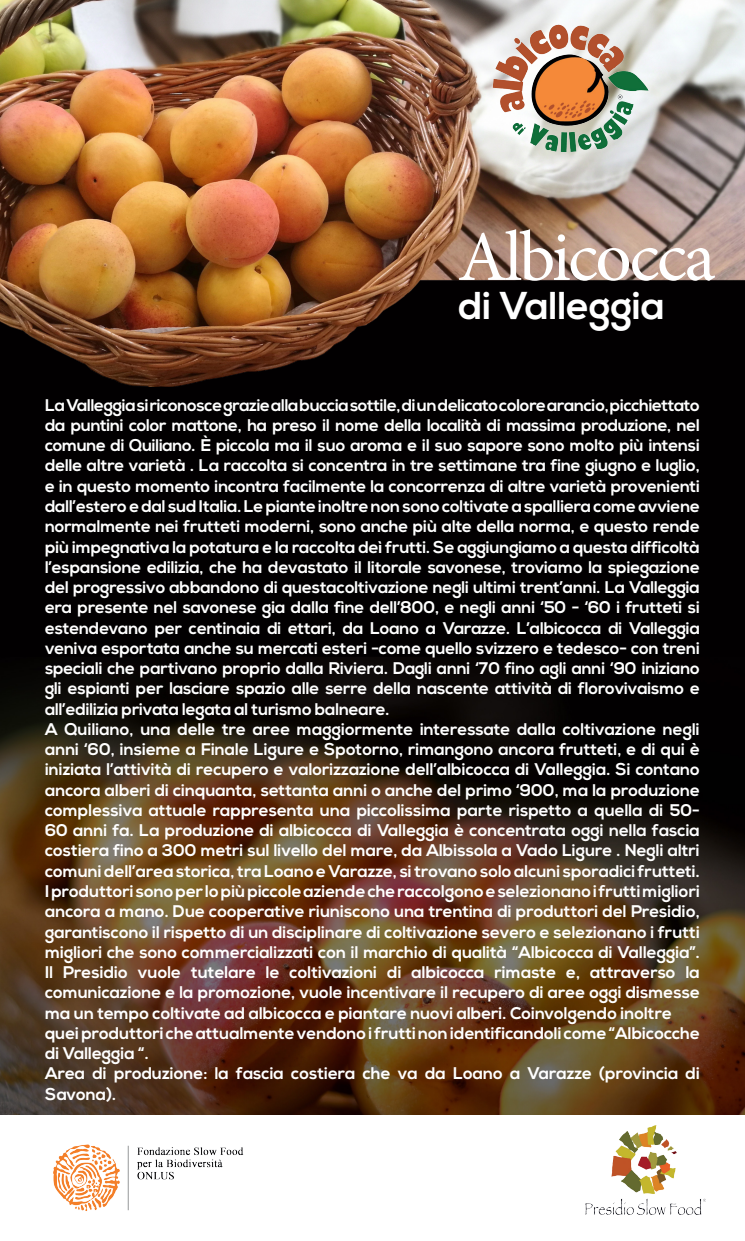
<style>
.page{position:relative;width:745px;height:1241px;background:#fff}
.page>*{position:absolute;margin:0;border:0;box-sizing:border-box;transform-origin:0 0}
.t1{font:71.25px "Minion Pro";letter-spacing:-.04em;color:#fff}
.t2{font:700 38.75px "Nexa";color:#fff}
.t3{font:700 16.88px/20.2px "Nexa";color:#fff;text-align:justify}
</style>
<div class="page">
<img style="left:0;top:387px;width:744px;height:727px">
<img style="left:0;top:0;width:744px;height:387px">
<img style="left:489px;top:21px;width:161px;height:133px">
<img style="left:585px;top:1125px;width:120px;height:88px">
<img style="left:53px;top:1144px;width:191px;height:67px">
<p class="t1" style="left:457px;top:209px;width:259px">Albicocca</p>
<p class="t2" style="left:458px;top:283px;width:208px">di Valleggia</p>
<p class="t3" style="left:45px;top:395px;width:656px">La Valleggia si riconosce grazie alla buccia sottile, di un delicato colore arancio, picchiettato da puntini color mattone, ha preso il nome della località di massima produzione, nel comune di Quiliano. È piccola ma il suo aroma e il suo sapore sono molto più intensi delle altre varietà . La raccolta si concentra in tre settimane tra fine giugno e luglio, e in questo momento incontra facilmente la concorrenza di altre varietà provenienti dall’estero e dal sud Italia. Le piante inoltre non sono coltivate a spalliera come avviene normalmente nei frutteti moderni, sono anche più alte della norma, e questo rende più impegnativa la potatura e la raccolta deì frutti. Se aggiungiamo a questa difficoltà l’espansione edilizia, che ha devastato il litorale savonese, troviamo la spiegazione del progressivo abbandono di questacoltivazione negli ultimi trent’anni. La Valleggia era presente nel savonese gia dalla fìne dell’800, e negli anni ‘50 - ‘60 i frutteti si estendevano per centinaia di ettari, da Loano a Varazze. L’albicocca di Valleggia veniva esportata anche su mercati esteri -come quello svizzero e tedesco- con treni speciali che partivano proprio dalla Riviera. Dagli anni ‘70 fino agli anni ‘90 iniziano gli espianti per lasciare spazio alle serre della nascente attività di florovivaismo e all’edilizia privata legata al turismo balneare.</p>
<p class="t3" style="left:45px;top:719px;width:656px">A Quiliano, una delle tre aree maggiormente interessate dalla coltivazione negli anni ‘60, insieme a Finale Ligure e Spotorno, rimangono ancora frutteti, e di qui è iniziata l’attività di recupero e valorizzazione dell’albicocca di Valleggia. Si contano ancora alberi di cinquanta, settanta anni o anche del primo ‘900, ma la produzione complessiva attuale rappresenta una piccolissima parte rispetto a quella di 50- 60 anni fa. La produzione di albicocca di Valleggia è concentrata oggi nella fascia costiera fino a 300 metri sul livello del mare, da Albissola a Vado Ligure . Negli altri comuni dell’area storica, tra Loano e Varazze, si trovano solo alcuni sporadici frutteti.<br>I produttori sono per lo più piccole aziende che raccolgono e selezionano i frutti migliori ancora a mano. Due cooperative riuniscono una trentina di produttori del Presidio, garantiscono il rispetto di un disciplinare di coltivazione severo e selezionano i frutti migliori che sono commercializzati con il marchio di qualità “Albicocca di Valleggia”.<br>Il Presidio vuole tutelare le coltivazioni di albicocca rimaste e, attraverso la comunicazione e la promozione, vuole incentivare il recupero di aree oggi dismesse ma un tempo coltivate ad albicocca e piantare nuovi alberi. Coinvolgendo inoltre</p>
<p class="t3" style="left:45px;top:1023px;width:656px">quei produttori che attualmente vendono i frutti non identificandoli come “Albicocche di Valleggia “.</p>
<p class="t3" style="left:45px;top:1063px;width:656px">Area di produzione: la fascia costiera che va da Loano a Varazze (provincia di<br>Savona).</p>
</div>
